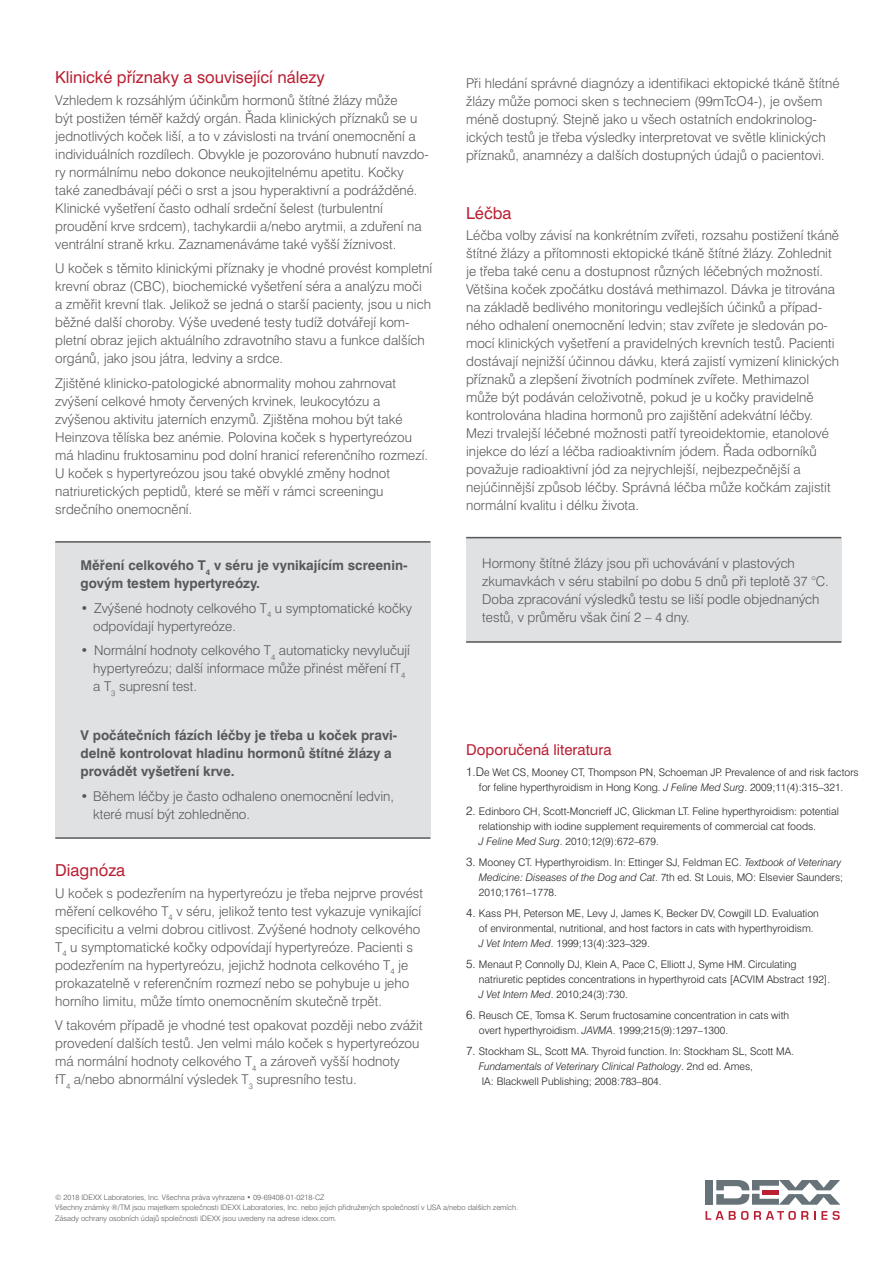
<style>
.page{position:relative;width:893px;height:1263px;background:#fff}
.page>*{position:absolute;margin:0;border:0;box-sizing:border-box;transform-origin:0 0}
.Paragraph_headings{font:16.5px "Swiss CE";color:#ba1f33}
.Body{font:15px "Swiss CE";color:#ba1f33}
.Body-2{font:300 13.5px/18px "Swiss 721 CE";color:#57585a}
.Body-3{font:700 13.5px/18px "Swiss CE";color:#57585a}
.t1{font:300 10.5px/15px "Swiss 721 BT";color:#231f20}
.t2{font:300 7.5px/10.5px "Swiss 721 CE";color:#57585a}
.s1{font-family:"Swiss 721 CE";font-size:12px}
.s2{font-style:italic}
</style>
<div class="page">
<div style="left:705px;top:1180px;width:8px;height:25px;background:#677379"></div>
<svg style="left:705px;top:1211px;width:43px;height:9px"></svg>
<svg style="left:754px;top:1211px;width:54px;height:9px"></svg>
<svg style="left:814px;top:1211px;width:26px;height:9px"></svg>
<svg style="left:716px;top:1180px;width:124px;height:25px"></svg>
<div style="left:55px;top:543px;width:375px;height:295px;background:#e0e1e3"></div>
<hr style="left:55px;top:541px;width:375px;height:2px;background:#57585a">
<hr style="left:55px;top:837px;width:375px;height:2px;background:#57585a">
<div style="left:466px;top:538px;width:375px;height:105px;background:#e0e1e3"></div>
<hr style="left:466px;top:641px;width:375px;height:2px;background:#57585a">
<hr style="left:466px;top:537px;width:375px;height:1px;background:#57585a">
<p class="Paragraph_headings" style="left:55px;top:67px;width:271px">Klinické příznaky a související nálezy</p>
<p class="Body-2" style="left:55px;top:91px;width:375px">Vzhledem k rozsáhlým účinkům hormonů štítné žlázy může<br>být postižen téměř každý orgán. Řada klinických příznaků se u jednotlivých koček liší, a to v závislosti na trvání onemocnění a individuálních rozdílech. Obvykle je pozorováno hubnutí navzdo&shy;ry normálnímu nebo dokonce neukojitelnému apetitu. Kočky také zanedbávají péči o srst a jsou hyperaktivní a podrážděné.<br>Klinické vyšetření často odhalí srdeční šelest (turbulentní proudění krve srdcem), tachykardii a/nebo arytmii, a zduření na ventrální straně krku. Zaznamenáváme také vyšší žíznivost.</p>
<p class="Body-2" style="left:55px;top:259px;width:378px">U koček s těmito klinickými příznaky je vhodné provést kompletní krevní obraz (CBC), biochemické vyšetření séra a analýzu moči a změřit krevní tlak. Jelikož se jedná o starší pacienty, jsou u nich běžné další choroby. Výše uvedené testy tudíž dotvářejí kom&shy;pletní obraz jejich aktuálního zdravotního stavu a funkce dalších orgánů, jako jsou játra, ledviny a srdce.</p>
<p class="Body-2" style="left:55px;top:374px;width:374px">Zjištěné klinicko-patologické abnormality mohou zahrnovat zvýšení celkové hmoty červených krvinek, leukocytózu a zvýšenou aktivitu jaterních enzymů. Zjištěna mohou být také Heinzova tělíska bez anémie. Polovina koček s hypertyreózou má hladinu fruktosaminu pod dolní hranicí referenčního rozmezí.<br>U koček s hypertyreózou jsou také obvyklé změny hodnot natriuretických peptidů, které se měří v rámci screeningu srdečního onemocnění.</p>
<p class="Body-3" style="left:80px;top:556px;width:329px">Měření celkového T<sub>4</sub> v séru je vynikajícím screenin&shy;govým testem hypertyreózy.</p>
<p class="Body-2" style="left:93px;top:599px;width:320px;text-indent:-13px">• Zvýšené hodnoty celkového T<sub>4</sub> u symptomatické kočky odpovídají hypertyreóze.</p>
<p class="Body-2" style="left:93px;top:641px;width:318px;text-indent:-13px">• Normální hodnoty celkového T<sub>4</sub> automaticky nevylučují hypertyreózu; další informace může přinést měření fT<sub>4 </sub>a T<sub>3</sub> supresní test.</p>
<p class="Body-3" style="left:80px;top:726px;width:318px">V počátečních fázích léčby je třeba u koček pravi&shy;delně kontrolovat hladinu hormonů štítné žlázy a provádět vyšetření krve.</p>
<p class="Body-2" style="left:93px;top:787px;width:302px;text-indent:-13px">• Během léčby je často odhaleno onemocnění ledvin, které musí být zohledněno.</p>
<p class="Paragraph_headings" style="left:55px;top:860px;width:71px">Diagnóza</p>
<p class="Body-2" style="left:55px;top:884px;width:369px">U koček s podezřením na hypertyreózu je třeba nejprve provést měření celkového T<sub>4</sub> v séru, jelikož tento test vykazuje vynikající specificitu a velmi dobrou citlivost. Zvýšené hodnoty celkového T<sub>4</sub> u symptomatické kočky odpovídají hypertyreóze. Pacienti s podezřením na hypertyreózu, jejichž hodnota celkového T<sub>4</sub> je prokazatelně v referenčním rozmezí nebo se pohybuje u jeho horního limitu, může tímto onemocněním skutečně trpět.</p>
<p class="Body-2" style="left:55px;top:1016px;width:369px">V takovém případě je vhodné test opakovat později nebo zvážit provedení dalších testů. Jen velmi málo koček s hypertyreózou má normální hodnoty celkového T<sub>4</sub> a zároveň vyšší hodnoty<br>fT<sub>4</sub> a/nebo abnormální výsledek T<sub>3</sub> supresního testu.</p>
<p class="Body-2" style="left:466px;top:74px;width:375px">Při hledání správné diagnózy a identifikaci ektopické tkáně štítné žlázy může pomoci sken s techneciem (99mTcO4-), je ovšem méně dostupný. Stejně jako u všech ostatních endokrinolog&shy;ických testů je třeba výsledky interpretovat ve světle klinických příznaků, anamnézy a dalších dostupných údajů o pacientovi.</p>
<p class="Paragraph_headings" style="left:466px;top:203px;width:47px">Léčba</p>
<p class="Body-2" style="left:466px;top:226px;width:374px">Léčba volby závisí na konkrétním zvířeti, rozsahu postižení tkáně štítné žlázy a přítomnosti ektopické tkáně štítné žlázy. Zohlednit je třeba také cenu a dostupnost různých léčebných možností.<br>Většina koček zpočátku dostává methimazol. Dávka je titrována na základě bedlivého monitoringu vedlejších účinků a případ&shy;ného odhalení onemocnění ledvin; stav zvířete je sledován po&shy;mocí klinických vyšetření a pravidelných krevních testů. Pacienti dostávají nejnižší účinnou dávku, která zajistí vymizení klinických příznaků a zlepšení životních podmínek zvířete. Methimazol může být podáván celoživotně, pokud je u kočky pravidelně kontrolována hladina hormonů pro zajištění adekvátní léčby.<br>Mezi trvalejší léčebné možnosti patří tyreoidektomie, etanolové injekce do lézí a léčba radioaktivním jódem. Řada odborníků považuje radioaktivní jód za nejrychlejší, nejbezpečnější a nejúčinnější způsob léčby. Správná léčba může kočkám zajistit normální kvalitu i délku života.</p>
<p class="Body-2" style="left:482px;top:554px;width:348px">Hormony štítné žlázy jsou při uchovávání v plastových zkumavkách v séru stabilní po dobu 5 dnů při teplotě 37 °C.<br>Doba zpracování výsledků testu se liší podle objednaných testů, v průměru však činí 2 – 4 dny.</p>
<p class="Body" style="left:466px;top:740px;width:147px">Doporučená literatura</p>
<p class="t1" style="left:466px;top:765px;width:394px;text-align:center"><span class="s1">1.D</span>e Wet CS, Mooney CT, Thompson PN, Schoeman JP. Prevalence of and risk factors for feline hyperthyroidism in Hong Kong. <span class="s2">J Feline Med Surg</span>. 2009;11(4):315–321.</p>
<p class="t1" style="left:479px;top:803px;width:361px;text-indent:-13px"><span class="s1">2.</span> Edinboro CH, Scott-Moncrieff JC, Glickman LT. Feline hyperthyroidism: potential relationship with iodine supplement requirements of commercial cat foods.<br><span class="s2">J Feline Med Surg</span>. 2010;12(9):672–679.</p>
<p class="t1" style="left:479px;top:854px;width:366px;text-indent:-13px"><span class="s1">3.</span> Mooney CT. Hyperthyroidism. In: Ettinger SJ, Feldman EC. <span class="s2">Textbook of Veterinary<br>Medicine: Diseases of the Dog and Cat</span>. 7th ed. St Louis, MO: Elsevier Saunders;<br>2010;1761–1778.</p>
<p class="t1" style="left:479px;top:905px;width:341px;text-indent:-13px"><span class="s1">4.</span> Kass PH, Peterson ME, Levy J, James K, Becker DV, Cowgill LD. Evaluation of environmental, nutritional, and host factors in cats with hyperthyroidism.<br><span class="s2">J Vet Intern Med</span>. 1999;13(4):323–329.</p>
<p class="t1" style="left:479px;top:956px;width:353px;text-indent:-13px"><span class="s1">5.</span> Menaut P, Connolly DJ, Klein A, Pace C, Elliott J, Syme HM. Circulating natriuretic peptides concentrations in hyperthyroid cats [ACVIM Abstract 192].<br><span class="s2">J Vet Intern Med</span>. 2010;24(3):730.</p>
<p class="t1" style="left:479px;top:1007px;width:312px;text-indent:-13px"><span class="s1">6.</span> Reusch CE, Tomsa K. Serum fructosamine concentration in cats with overt hyperthyroidism. <span class="s2">JAVMA</span>. 1999;215(9):1297–1300.</p>
<p class="t1" style="left:479px;top:1043px;width:317px;text-indent:-13px"><span class="s1">7.</span> Stockham SL, Scott MA. Thyroid function. In: Stockham SL, Scott MA.<br><span class="s2">Fundamentals of Veterinary Clinical Pathology</span>. 2nd ed. Ames,<br>IA: Blackwell Publishing; 2008:783–804.</p>
<p class="t2" style="left:55px;top:1192px;width:464px">© 2018 IDEXX Laboratories, Inc. Všechna práva vyhrazena • 09-69408-01-0218-CZ<br>Všechny známky ®/TM jsou majetkem společnosti IDEXX Laboratories, Inc. nebo jejích přidružených společností v USA a/nebo dalších zemích.<br>Zásady ochrany osobních údajů společnosti IDEXX jsou uvedeny na adrese idexx.com.</p>
</div>
